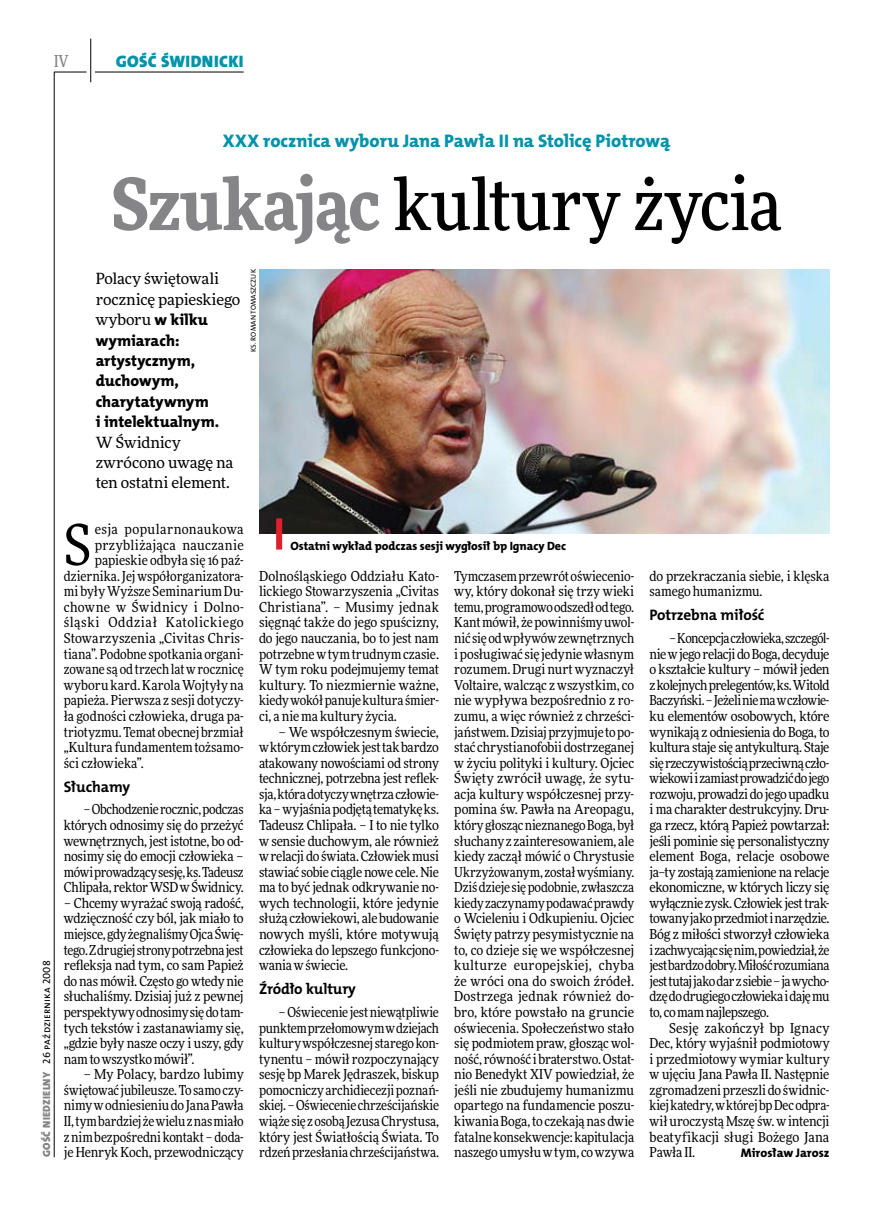
<style>
.page{position:relative;width:872px;height:1221px;background:#fff}
.page>*{position:absolute;margin:0;border:0;box-sizing:border-box;transform-origin:0 0}
.t1{font:500 72px "Freeday Narrow";letter-spacing:-.005em;color:#000}
.t2{font:56.7px "Freeday Narrow News";color:#000}
.t3{font:18.3px "The Mix HP8 Ex Bld";color:#0093aa}
.t4{font:16.65px "The Mix HP9 Blk";letter-spacing:.02em;color:#0093aa}
.t5{font:500 16.5px "Freeday Narrow";color:#858486;scale:.9 1}
.t6{font:15.75px/20.4px "The Mix HP8 Ex Bld";letter-spacing:.02em;color:#000}
.t7{font:15.45px/20.4px "Freeday News";letter-spacing:-.01em;color:#000}
.t8{font:15.3px "The Mix HP7 Bld";letter-spacing:-.01em;color:#000}
.t9{font:13.8px/15.6px "Freeday Narrow News";color:#000;text-align:justify}
.t10{font:13.8px "Freeday Narrow News";letter-spacing:.025em;color:#000}
.t11{font:13.8px "Freeday Narrow News";letter-spacing:.04em;color:#000}
.t12{font:12.45px "The Mix HP8 Ex Bld";color:#000}
.t13{font:12px "The Mix HP8 Ex Bld";letter-spacing:-.005em;color:#000}
.t14{font:10.5px "The Mix HP5 Plain";letter-spacing:.01em;color:#000}
.t15{font:7.2px "The Mix HP5 Plain";letter-spacing:.005em;color:#000}
.s1{font-weight:900;color:#858486}
.s2{font-family:"The Mix HP8 Ex Bld";font-size:15.75px}
.s3{font-family:"The Mix HP9 Blk";color:#858486}
</style>
<div class="page">
<hr style="left:54px;top:72px;width:1px;height:1085px;background:#000">
<hr style="left:90px;top:39px;width:1px;height:43px;background:#000">
<hr style="left:54px;top:72px;width:33px;height:1px;background:#000">
<hr style="left:95px;top:72px;width:149px;height:1px;background:#000">
<img style="left:259px;top:269px;width:570px;height:265px">
<div style="left:276px;top:518px;width:6px;height:31px;background:#df1f2a"></div>
<p class="t5" style="left:54px;top:50px;width:17px">IV</p>
<p class="t4" style="left:116px;top:50px;width:129px">GOŚĆ ŚWIDNICKI</p>
<h3 class="t3" style="left:223px;top:129px;width:449px">XXX rocznica wyboru Jana Pawła II na Stolicę Piotrową</h3>
<h1 class="t1" style="left:111px;top:159px;width:672px"><span class="s1">Szukając</span> kultury życia</h1>
<p class="t7" style="left:96px;top:268px;width:146px">Polacy świętowali rocznicę papieskiego wyboru <span class="s2">w kilku</span></p>
<p class="t6" style="left:96px;top:330px;width:125px">wymiarach: artystycznym, duchowym, charytatywnym<br>i intelektualnym.</p>
<p class="t7" style="left:96px;top:431px;width:139px">W Świdnicy zwrócono uwagę na ten ostatni element.</p>
<p class="t15" style="left:249px;top:352px;width:83px;rotate:-90deg">ks. roman tomaszczuk</p>
<p class="t14" style="left:40px;top:1156px;width:198px;rotate:-90deg"><span class="s3">GOŚĆ NIEDZIELNY</span> 26 października 2008</p>
<h2 class="t2" style="left:64px;top:510px;width:29px">S</h2>
<p class="t10" style="left:95px;top:520px;width:150px">esja popularnonaukowa</p>
<p class="t10" style="left:95px;top:536px;width:150px">przybliżająca nauczanie</p>
<p class="t9" style="left:95px;top:552px;width:150px">papieskie odbyła się 16 paź-</p>
<p class="t9" style="left:64px;top:568px;width:181px">dziernika. Jej współorganizatora-</p>
<p class="t9" style="left:64px;top:583px;width:181px">mi były Wyższe Seminarium Du-</p>
<p class="t10" style="left:64px;top:598px;width:181px">chowne w Świdnicy i Dolno-</p>
<p class="t11" style="left:64px;top:614px;width:181px">śląski Oddział Katolickiego</p>
<p class="t9" style="left:64px;top:630px;width:181px">Stowarzyszenia „Civitas Chris-</p>
<p class="t9" style="left:64px;top:645px;width:181px">tiana”. Podobne spotkania organi-</p>
<p class="t9" style="left:64px;top:661px;width:181px">zowane są od trzech lat wrocznicę</p>
<p class="t9" style="left:64px;top:677px;width:181px">wyboru kard. Karola Wojtyły na</p>
<p class="t9" style="left:64px;top:692px;width:181px">papieża. Pierwsza z sesji dotyczy-</p>
<p class="t9" style="left:64px;top:708px;width:181px">ła godności człowieka, druga pa-</p>
<p class="t9" style="left:64px;top:723px;width:181px">triotyzmu. Temat obecnej brzmiał</p>
<p class="t9" style="left:64px;top:739px;width:181px">„Kultura fundamentem tożsamo-</p>
<p class="t9" style="left:64px;top:754px;width:82px">ści człowieka”.</p>
<p class="t8" style="left:64px;top:776px;width:68px">Słuchamy</p>
<p class="t9" style="left:64px;top:801px;width:181px;text-indent:20px">– Obchodzenie rocznic, podczas których odnosimy się do przeżyć wewnętrznych, jest istotne, bo od&shy;nosimy się do emocji człowieka – mówi prowadzący sesję, ks. Tadeusz Chlipała, rektor WSD wŚwidnicy.</p>
<p class="t9" style="left:64px;top:895px;width:181px">– Chcemy wyrażać swoją radość, wdzięczność czy ból, jak miało to miejsce, gdy żegnaliśmy Ojca Świę&shy;tego. Zdrugiej strony potrzebna jest refleksja nad tym, co sam Papież do nas mówił. Często go wtedy nie słuchaliśmy. Dzisiaj już z pewnej perspektywy odnosimy się do tam&shy;tych tekstów i zastanawiamy się, „gdzie były nasze oczy i uszy, gdy nam to wszystko mówił”.</p>
<p class="t9" style="left:64px;top:1066px;width:181px;text-indent:20px">– My Polacy, bardzo lubimy świętować jubileusze. To samo czy&shy;nimy wodniesieniu do Jana Pawła II, tym bardziej że wielu znas miało znim bezpośredni kontakt – doda&shy;je Henryk Koch, przewodniczący</p>
<p class="t13" style="left:290px;top:538px;width:277px">Ostatni wykład podczas sesji wygłosił bp Ignacy Dec</p>
<p class="t9" style="left:259px;top:568px;width:181px">Dolnośląskiego Oddziału Kato&shy;lickiego Stowarzyszenia „Civitas Christiana”. – Musimy jednak sięgnąć także do jego spuścizny, do jego nauczania, bo to jest nam potrzebne wtym trudnym czasie.<br>W tym roku podejmujemy temat kultury. To niezmiernie ważne, kiedy wokół panuje kultura śmier&shy;ci, a nie ma kultury życia.</p>
<p class="t9" style="left:259px;top:723px;width:181px;text-indent:20px">– We współczesnym świecie, wktórym człowiek jest tak bardzo atakowany nowościami od strony technicznej, potrzebna jest reflek&shy;sja, która dotyczy wnętrza człowie&shy;ka – wyjaśnia podjętą tematykę ks.<br>Tadeusz Chlipała. – I to nie tylko w sensie duchowym, ale również wrelacji do świata. Człowiek musi stawiać sobie ciągle nowe cele. Nie ma to być jednak odkrywanie no&shy;wych technologii, które jedynie służą człowiekowi, ale budowanie nowych myśli, które motywują człowieka do lepszego funkcjono&shy;wania wświecie.</p>
<p class="t8" style="left:259px;top:979px;width:98px">Źródło kultury</p>
<p class="t9" style="left:259px;top:1004px;width:181px;text-indent:20px">– Oświecenie jest niewątpliwie punktem przełomowym wdziejach kultury współczesnej starego kon&shy;tynentu – mówił rozpoczynający sesję bp Marek Jędraszek, biskup pomocniczy archidiecezji poznań&shy;skiej. – Oświecenie chrześcijańskie wiąże się zosobą Jezusa Chrystusa, który jest Światłością Świata. To rdzeń przesłania chrześcijaństwa.</p>
<p class="t9" style="left:454px;top:568px;width:181px">Tymczasem przewrót oświecenio&shy;wy, który dokonał się trzy wieki temu, programowo odszedł od tego.<br>Kant mówił, że powinniśmy uwol&shy;nić się od wpływów zewnętrznych iposługiwać się jedynie własnym rozumem. Drugi nurt wyznaczył Voltaire, walcząc z wszystkim, co nie wypływa bezpośrednio z ro&shy;zumu, a więc również z chrześci&shy;jaństwem. Dzisiaj przyjmuje to po&shy;stać chrystianofobii dostrzeganej w życiu polityki i kultury. Ojciec Święty zwrócił uwagę, że sytu&shy;acja kultury współczesnej przy&shy;pomina św. Pawła na Areopagu, który głosząc nieznanego Boga, był słuchany z zainteresowaniem, ale kiedy zaczął mówić o Chrystusie Ukrzyżowanym, został wyśmiany.<br>Dziś dzieje się podobnie, zwłaszcza kiedy zaczynamy podawać prawdy o Wcieleniu i Odkupieniu. Ojciec Święty patrzy pesymistycznie na to, co dzieje się we współczesnej kulturze europejskiej, chyba że wróci ona do swoich źródeł.<br>Dostrzega jednak również do&shy;bro, które powstało na gruncie oświecenia. Społeczeństwo stało się podmiotem praw, głosząc wol&shy;ność, równość ibraterstwo. Ostat&shy;nio Benedykt XIV powiedział, że jeśli nie zbudujemy humanizmu opartego na fundamencie poszu&shy;kiwania Boga, to czekają nas dwie fatalne konsekwencje: kapitulacja naszego umysłu wtym, co wzywa</p>
<p class="t9" style="left:649px;top:568px;width:181px">do przekraczania siebie, i klęska samego humanizmu.</p>
<p class="t8" style="left:649px;top:605px;width:116px">Potrzebna miłość</p>
<p class="t9" style="left:649px;top:630px;width:181px;text-indent:20px">– Koncepcja człowieka, szczegól&shy;nie wjego relacji do Boga, decyduje o kształcie kultury – mówił jeden zkolejnych prelegentów, ks. Witold Baczyński. – Jeżeli nie ma wczłowie&shy;ku elementów osobowych, które wynikają z odniesienia do Boga, to kultura staje się antykulturą. Staje się rzeczywistością przeciwną czło&shy;wiekowi izamiast prowadzić do jego rozwoju, prowadzi do jego upadku i ma charakter destrukcyjny. Dru&shy;ga rzecz, którą Papież powtarzał: jeśli pominie się personalistyczny element Boga, relacje osobowe ja–ty zostają zamienione na relacje ekonomiczne, w których liczy się wyłącznie zysk. Człowiek jest trak&shy;towany jako przedmiot inarzędzie.<br>Bóg z miłości stworzył człowieka izachwycając się nim, powiedział, że jest bardzo dobry. Miłość rozumiana jest tutaj jako dar zsiebie – ja wycho&shy;dzę do drugiego człowieka idaję mu to, co mam najlepszego.</p>
<p class="t9" style="left:649px;top:1019px;width:181px;text-indent:20px">Sesję zakończył bp Ignacy Dec, który wyjaśnił podmiotowy i przedmiotowy wymiar kultury w ujęciu Jana Pawła II. Następnie zgromadzeni przeszli do świdnic&shy;kiej katedry, wktórej bp Dec odpra&shy;wił uroczystą Mszę św. w intencji beatyfikacji sługi Bożego Jana Pawła II.</p>
<p class="t12" style="left:741px;top:1144px;width:90px">Mirosław Jarosz</p>
</div>
